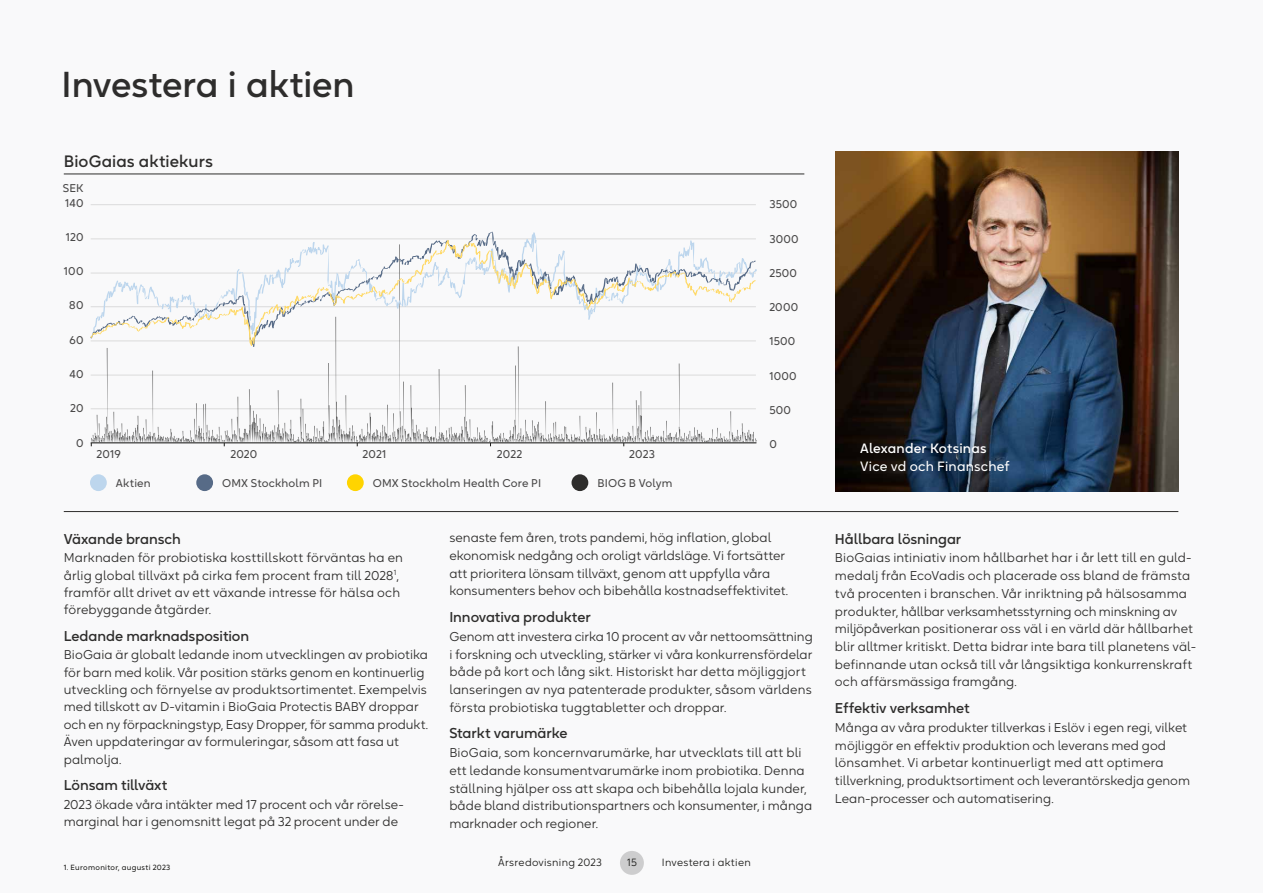
<style>
.page{position:relative;width:1263px;height:893px;background:#f9f9fa}
.page>*{position:absolute;margin:0;border:0;box-sizing:border-box;transform-origin:0 0}
.t1{font:500 36px "Oktah Neue";letter-spacing:-.005em;color:#2e2d2c}
.t2{font:500 16.5px "Oktah Neue";letter-spacing:.005em;color:#2e2d2c}
.t3{font:500 14.25px "Oktah Neue";letter-spacing:-.005em;color:#2e2d2c}
.t4{font:13.5px "Oktah Neue";letter-spacing:.015em;color:#fff}
.t5{font:500 13.5px "Oktah Neue";letter-spacing:.01em;color:#fff}
.t6{font:12.75px/17.7px "Oktah Neue Nr";letter-spacing:.005em;color:#2e2d2c}
.t7{font:11.25px "Oktah Neue";letter-spacing:.015em;color:#494848}
.t8{font:10.5px "Oktah Neue Nr";letter-spacing:.025em;color:#1d1d1b}
.t9{font:7.5px "Oktah Neue";letter-spacing:.045em;color:#1d1d1b}
</style>
<div class="page">
<div style="left:90px;top:474px;width:17px;height:17px;background:#bdd6ed;border-radius:50%"></div>
<div style="left:196px;top:474px;width:17px;height:17px;background:#576b87;border-radius:50%"></div>
<div style="left:347px;top:474px;width:17px;height:17px;background:#ffd400;border-radius:50%"></div>
<div style="left:571px;top:474px;width:17px;height:17px;background:#2e2d2c;border-radius:50%"></div>
<hr style="left:64px;top:174px;width:740px;height:1px;background:#2e2d2c">
<hr style="left:91px;top:204px;width:665px;height:1px;background:#dbdbdb">
<svg style="left:91px;top:347px;width:665px;height:95px"></svg>
<hr style="left:91px;top:443px;width:665px;height:1px;background:#d9d9d9">
<svg style="left:91px;top:232px;width:665px;height:115px"></svg>
<svg style="left:91px;top:240px;width:665px;height:106px"></svg>
<hr style="left:91px;top:442px;width:665px;height:1px;background:#1d1d1b">
<hr style="left:64px;top:511px;width:1114px;height:1px;background:#2e2d2c">
<img style="left:836px;top:151px;width:342px;height:340px">
<div style="left:620px;top:851px;width:24px;height:24px;background:#cdcdce;border-radius:50%"></div>
<h1 class="t1" style="left:62px;top:57px;width:294px">Investera i aktien</h1>
<p class="t2" style="left:64px;top:149px;width:151px">BioGaias aktiekurs</p>
<p class="t7" style="left:63px;top:179px;width:22px">SEK</p>
<p class="t7" style="left:65px;top:194px;width:20px">140</p>
<p class="t7" style="left:66px;top:229px;width:19px">120</p>
<p class="t7" style="left:64px;top:263px;width:21px">100</p>
<p class="t7" style="left:69px;top:297px;width:16px">80</p>
<p class="t7" style="left:69px;top:332px;width:16px">60</p>
<p class="t7" style="left:69px;top:366px;width:16px">40</p>
<p class="t7" style="left:70px;top:400px;width:15px">20</p>
<p class="t7" style="left:76px;top:434px;width:9px">0</p>
<p class="t7" style="left:96px;top:446px;width:26px">2019</p>
<p class="t7" style="left:230px;top:446px;width:28px">2020</p>
<p class="t7" style="left:363px;top:446px;width:25px">2021</p>
<p class="t7" style="left:497px;top:446px;width:27px">2022</p>
<p class="t7" style="left:629px;top:446px;width:27px">2023</p>
<p class="t7" style="left:116px;top:475px;width:36px">Aktien</p>
<p class="t7" style="left:222px;top:475px;width:102px">OMX Stockholm PI</p>
<p class="t7" style="left:373px;top:475px;width:170px">OMX Stockholm Health Core PI</p>
<p class="t7" style="left:597px;top:475px;width:77px">BIOG B Volym</p>
<p class="t7" style="left:769px;top:196px;width:30px">3500</p>
<p class="t7" style="left:769px;top:230px;width:31px">3000</p>
<p class="t7" style="left:769px;top:265px;width:29px">2500</p>
<p class="t7" style="left:769px;top:299px;width:30px">2000</p>
<p class="t7" style="left:769px;top:333px;width:28px">1500</p>
<p class="t7" style="left:769px;top:368px;width:29px">1000</p>
<p class="t7" style="left:769px;top:402px;width:23px">500</p>
<p class="t7" style="left:769px;top:436px;width:9px">0</p>
<p class="t3" style="left:64px;top:528px;width:119px">Växande bransch</p>
<p class="t6" style="left:64px;top:548px;width:341px">Marknaden för probiotiska kosttillskott förväntas ha en årlig global tillväxt på cirka fem procent fram till 2028<sup>1</sup>, framför allt drivet av ett växande intresse för hälsa och förebyggande åtgärder.</p>
<p class="t3" style="left:64px;top:625px;width:187px">Ledande marknadsposition</p>
<p class="t6" style="left:64px;top:645px;width:366px">BioGaia är globalt ledande inom utvecklingen av probiotika för barn med kolik. Vår position stärks genom en kontinuerlig utveckling och förnyelse av produktsortimentet. Exempelvis med tillskott av D-vitamin i BioGaia Protectis BABY droppar och en ny förpackningstyp, Easy Dropper, för samma produkt.<br>Även uppdateringar av formuleringar, såsom att fasa ut palmolja.</p>
<p class="t3" style="left:64px;top:774px;width:105px">Lönsam tillväxt</p>
<p class="t6" style="left:64px;top:795px;width:340px">2023 ökade våra intäkter med 17 procent och vår rörelse&shy;marginal har i genomsnitt legat på 32 procent under de</p>
<p class="t9" style="left:64px;top:862px;width:108px">1. Euromonitor, augusti 2023</p>
<p class="t6" style="left:449px;top:528px;width:340px">senaste fem åren, trots pandemi, hög inflation, global ekonomisk nedgång och oroligt världsläge. Vi fortsätter att prioritera lönsam tillväxt, genom att uppfylla våra konsumenters behov och bibehålla kostnadseffektivitet.</p>
<p class="t3" style="left:449px;top:606px;width:143px">Innovativa produkter</p>
<p class="t6" style="left:449px;top:627px;width:365px">Genom att investera cirka 10 procent av vår nettoomsättning i forskning och utveckling, stärker vi våra konkurrensfördelar både på kort och lång sikt. Historiskt har detta möjliggjort lanseringen av nya patenterade produkter, såsom världens första probiotiska tuggtabletter och droppar.</p>
<p class="t3" style="left:449px;top:723px;width:120px">Starkt varumärke</p>
<p class="t6" style="left:449px;top:743px;width:364px">BioGaia, som koncernvarumärke, har utvecklats till att bli ett ledande konsumentvarumärke inom probiotika. Denna ställning hjälper oss att skapa och bibehålla lojala kunder, både bland distributionspartners och konsumenter, i många marknader och regioner.</p>
<p class="t8" style="left:498px;top:855px;width:105px">Årsredovisning 2023</p>
<p class="t8" style="left:627px;top:855px;width:11px">15</p>
<p class="t8" style="left:662px;top:855px;width:90px">Investera i aktien</p>
<p class="t5" style="left:860px;top:438px;width:128px">Alexander Kotsinas</p>
<p class="t4" style="left:860px;top:456px;width:151px">Vice vd och Finanschef</p>
<p class="t3" style="left:835px;top:528px;width:128px">Hållbara lösningar</p>
<p class="t6" style="left:835px;top:548px;width:362px">BioGaias intiniativ inom hållbarhet har i år lett till en guld&shy;medalj från EcoVadis och placerade oss bland de främsta två procenten i branschen. Vår inriktning på hälsosamma produkter, hållbar verksamhetsstyrning och minskning av miljöpåverkan positionerar oss väl i en värld där hållbarhet blir alltmer kritiskt. Detta bidrar inte bara till planetens väl&shy;befinnande utan också till vår långsiktiga konkurrenskraft och affärsmässiga framgång.</p>
<p class="t3" style="left:835px;top:697px;width:137px">Effektiv verksamhet</p>
<p class="t6" style="left:835px;top:718px;width:357px">Många av våra produkter tillverkas i Eslöv i egen regi, vilket möjliggör en effektiv produktion och leverans med god lönsamhet. Vi arbetar kontinuerligt med att optimera tillverkning, produktsortiment och leverantörskedja genom Lean-processer och automatisering.</p>
</div>
